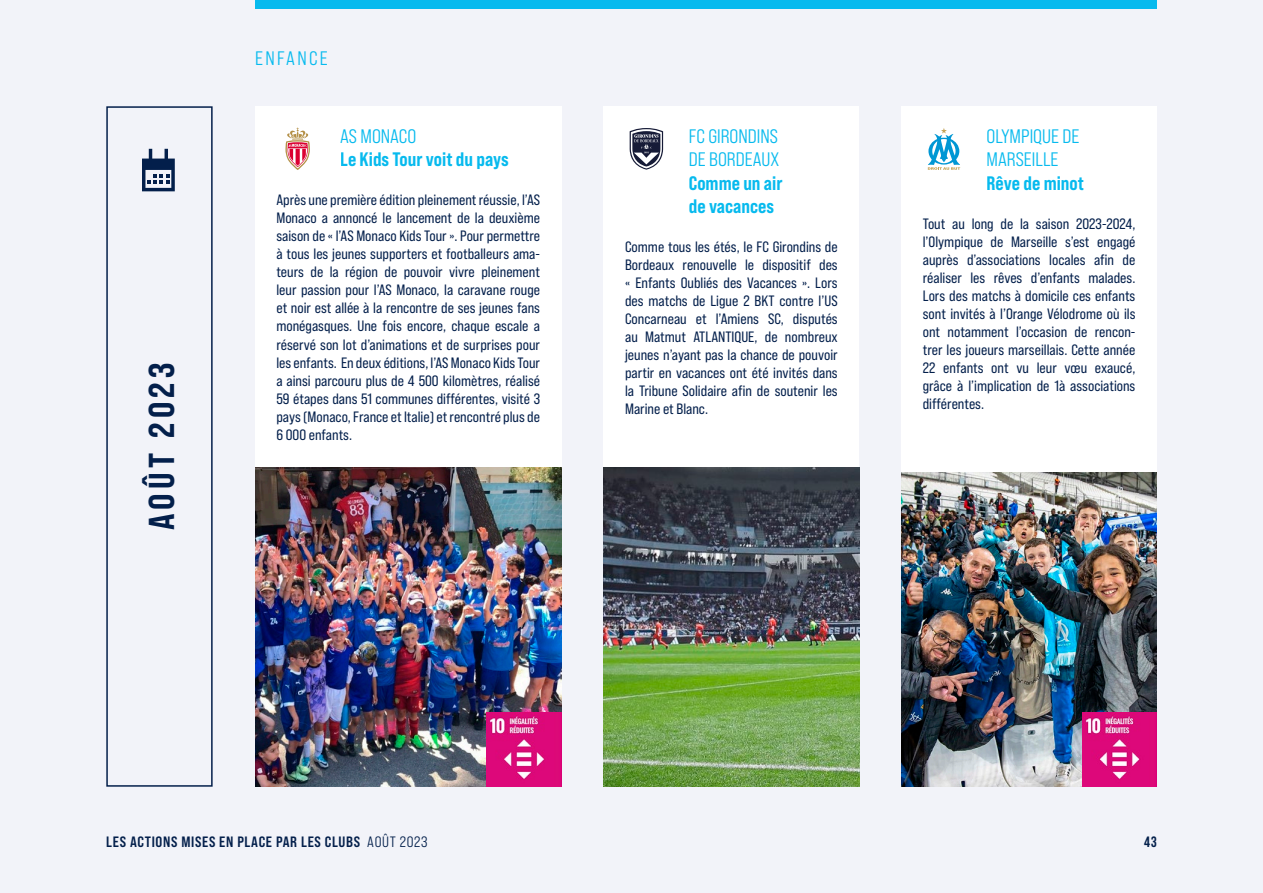
<style>
.page{position:relative;width:1263px;height:893px;background:#f2f3f9}
.page>*{position:absolute;margin:0;border:0;box-sizing:border-box;transform-origin:0 0}
.t1{font:36px "Bebas Neue Pro Sm E Eb";letter-spacing:.12em;color:#031f4b}
.t2{font:19.5px/23.4px "Bebas Neue Pro Sm E Eb";color:#07baee}
.t3{font:19.5px/23.4px "Bebas Neue Pro Sm E Md";color:#07baee}
.t4{font:19.5px "Bebas Neue Pro Sm E Md";letter-spacing:.12em;color:#07baee}
.t5{font:15px/18px "Bebas Neue Pro Sm E Rg";color:#031f4b;text-align:justify}
.t6{font:15px "Bebas Neue Pro Sm E Bd";letter-spacing:.045em;color:#031f4b}
.t7{font:700 15px "Bebas Neue Pro";color:#031f4b}
.s1{font-family:"Bebas Neue Pro Sm E Md"}
</style>
<div class="page">
<div style="left:255px;top:106px;width:306px;height:681px;background:#fff"></div>
<div style="left:604px;top:106px;width:255px;height:681px;background:#fff"></div>
<div style="left:901px;top:106px;width:256px;height:681px;background:#fff"></div>
<img style="left:255px;top:468px;width:306px;height:319px">
<img style="left:604px;top:468px;width:255px;height:319px">
<img style="left:901px;top:472px;width:256px;height:315px">
<div style="left:255px;top:0;width:902px;height:9px;background:#07baee"></div>
<div style="left:106px;top:106px;width:107px;height:681px;border:2px solid #031f4b"></div>
<svg style="left:142px;top:149px;width:33px;height:42px"></svg>
<svg style="left:927px;top:128px;width:33px;height:42px"></svg>
<svg style="left:629px;top:128px;width:34px;height:42px"></svg>
<svg style="left:285px;top:128px;width:25px;height:42px"></svg>
<img style="left:487px;top:712px;width:74px;height:75px">
<img style="left:1082px;top:712px;width:75px;height:75px">
<h1 class="t1" style="left:140px;top:530px;width:169px;rotate:-90deg">AOÛT 2023</h1>
<h2 class="t4" style="left:255px;top:47px;width:74px">ENFANCE</h2>
<h2 class="t3" style="left:340px;top:124px;width:78px">AS MONACO</h2>
<h2 class="t2" style="left:340px;top:147px;width:170px">Le Kids Tour voit du pays</h2>
<p class="t5" style="left:276px;top:191px;width:265px">Après une première édition pleinement réussie, l’AS Monaco a annoncé le lancement de la deuxième saison de « l’AS Monaco Kids Tour ». Pour permettre à tous les jeunes supporters et footballeurs ama&shy;teurs de la région de pouvoir vivre pleinement leur passion pour l’AS Monaco, la caravane rouge et noir est allée à la rencontre de ses jeunes fans monégasques. Une fois encore, chaque escale a réservé son lot d’animations et de surprises pour les enfants. En deux éditions, l’AS Monaco Kids Tour a ainsi parcouru plus de 4 500 kilomètres, réalisé 59 étapes dans 51 communes différentes, visité 3 pays (Monaco, France et Italie) et rencontré plus de 6 000 enfants.</p>
<h2 class="t3" style="left:689px;top:124px;width:92px">FC GIRONDINS<br>DE BORDEAUX</h2>
<h2 class="t2" style="left:689px;top:171px;width:95px">Comme un air de vacances</h2>
<p class="t5" style="left:625px;top:238px;width:214px">Comme tous les étés, le FC Girondins de Bordeaux renouvelle le dispositif des « Enfants Oubliés des Vacances ». Lors des matchs de Ligue 2 BKT contre l’US Concarneau et l’Amiens SC, disputés au Matmut ATLANTIQUE, de nombreux jeunes n’ayant pas la chance de pouvoir partir en vacances ont été invités dans la Tribune Solidaire afin de soutenir les Marine et Blanc.</p>
<h2 class="t3" style="left:986px;top:124px;width:94px">OLYMPIQUE DE<br>MARSEILLE</h2>
<h2 class="t2" style="left:986px;top:171px;width:99px">Rêve de minot</h2>
<p class="t5" style="left:923px;top:214px;width:214px">Tout au long de la saison 2023-2024, l’Olympique de Marseille s’est engagé auprès d’associations locales afin de réaliser les rêves d’enfants malades.<br>Lors des matchs à domicile ces enfants sont invités à l’Orange Vélodrome où ils ont notamment l’occasion de rencon&shy;trer les joueurs marseillais. Cette année 22 enfants ont vu leur vœu exaucé, grâce à l’implication de 1à associations différentes.</p>
<p class="t6" style="left:106px;top:833px;width:323px">LES ACTIONS MISES EN PLACE PAR LES CLUBS <span class="s1">AOÛT 2023</span></p>
<p class="t7" style="left:1144px;top:833px;width:14px">43</p>
</div>
